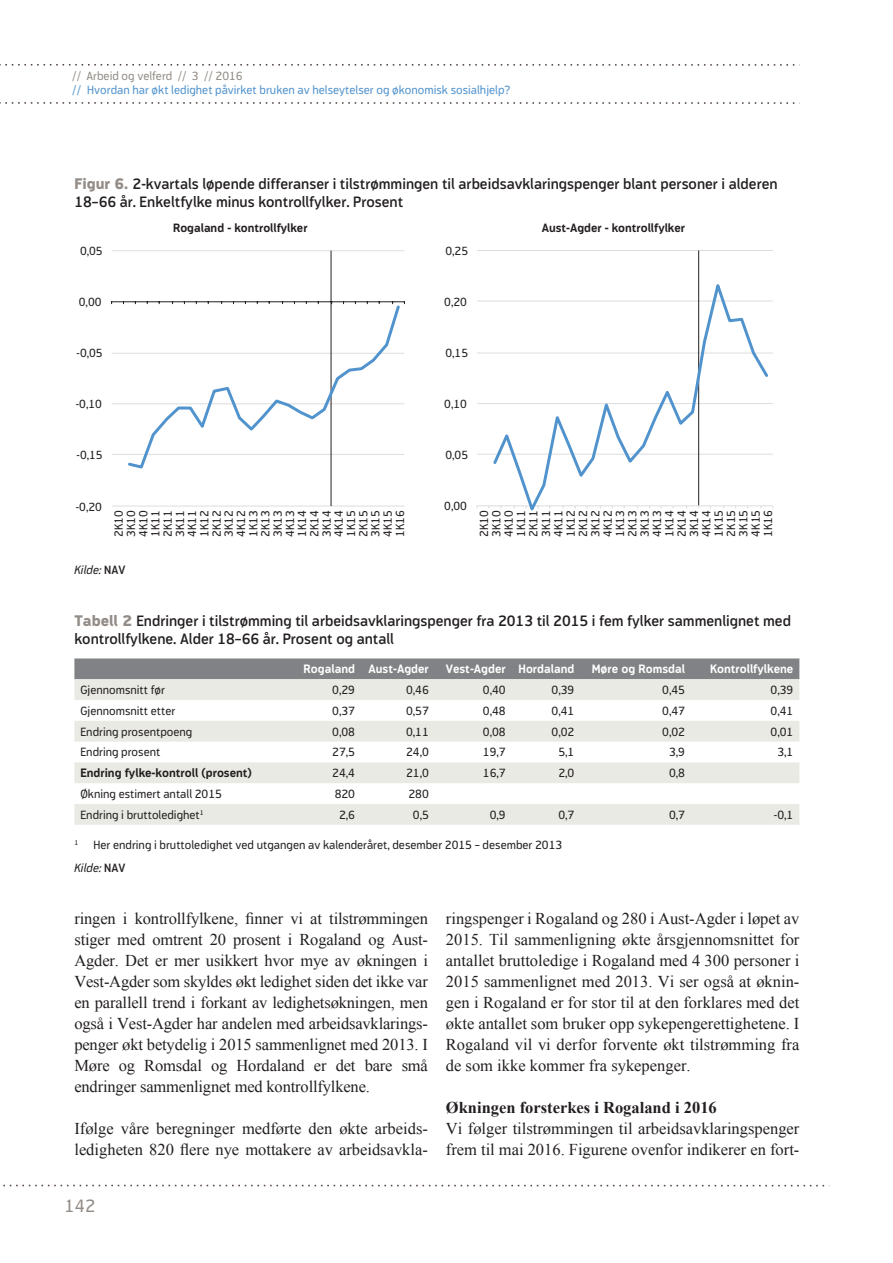
<style>
.page{position:relative;width:893px;height:1263px;background:#fff}
.page>*{position:absolute;margin:0;border:0;box-sizing:border-box;transform-origin:0 0}
.t1{font:18px "Modus";color:#948d87}
.t2{font:16.5px/21px "Times New Roman";color:#231f20;text-align:justify}
.t3{font:700 16.5px "Times New Roman";color:#231f20}
.t4{font:600 15px/18px "Modus";color:#231f20}
.t5{font:12px/23.5px "Modus";color:#231f20}
.t6{font:12px "Modus";color:#5193cd}
.t7{font:700 12px "Modus";color:#fff}
.t8{font:700 12px "Modus";color:#231f20}
.t9{font:12px "Modus";color:#948d87}
.t10{font:italic 12px "Modus";color:#231f20}
.t11{font:11.85px/12.3px "Modus";color:#231f20;text-align:justify}
.t12{font:700 11.85px "Modus";color:#231f20}
.t13{font:7.05px "Modus";color:#231f20}
.s1{font-weight:800;color:#948d87}
.s2{font-weight:600;font-style:normal}
.s3{font-style:italic}
.s4{font-weight:600}
</style>
<div class="page">
<svg style="left:0;top:64px;width:795px;height:2px"></svg>
<svg style="left:0;top:102px;width:795px;height:2px"></svg>
<svg style="left:3px;top:1185px;width:822px;height:1px"></svg>
<hr style="left:477px;top:454px;width:296px;height:1px;background:#dcdddf">
<hr style="left:477px;top:403px;width:296px;height:1px;background:#dcdddf">
<hr style="left:477px;top:353px;width:296px;height:1px;background:#dcdddf">
<hr style="left:477px;top:301px;width:296px;height:1px;background:#dcdddf">
<hr style="left:477px;top:250px;width:296px;height:1px;background:#dcdddf">
<hr style="left:698px;top:250px;width:1px;height:256px;background:#231f20">
<hr style="left:476px;top:505px;width:297px;height:1px;background:#dcdddf">
<svg style="left:491px;top:275px;width:280px;height:236px"></svg>
<hr style="left:112px;top:506px;width:292px;height:1px;background:#dcdddf">
<hr style="left:112px;top:454px;width:292px;height:1px;background:#dcdddf">
<hr style="left:112px;top:403px;width:292px;height:1px;background:#dcdddf">
<hr style="left:112px;top:353px;width:292px;height:1px;background:#dcdddf">
<hr style="left:112px;top:250px;width:292px;height:1px;background:#dcdddf">
<hr style="left:331px;top:251px;width:1px;height:255px;background:#231f20">
<hr style="left:111px;top:301px;width:293px;height:1px;background:#231f20">
<svg style="left:126px;top:303px;width:276px;height:167px"></svg>
<div style="left:74px;top:658px;width:725px;height:21px;background:#808285"></div>
<svg style="left:74px;top:679px;width:725px;height:146px;fill:#e9eae4"></svg>
<p class="t9" style="left:72px;top:69px;width:172px">// Arbeid og velferd // 3 // 2016</p>
<p class="t6" style="left:72px;top:83px;width:440px">// Hvordan har økt ledighet påvirket bruken av helseytelser og økonomisk sosialhjelp?</p>
<p class="t4" style="left:74px;top:174px;width:705px"><span class="s1">Figur 6.</span> 2-kvartals løpende differanser i tilstrømmingen til arbeidsavklaringspenger blant personer i alderen<br>18–66 år. Enkeltfylke minus kontrollfylker. Prosent</p>
<p class="t12" style="left:173px;top:222px;width:136px">Rogaland - kontrollfylker</p>
<p class="t12" style="left:542px;top:222px;width:145px">Aust-Agder - kontrollfylker</p>
<p class="t11" style="left:80px;top:245px;width:24px">0,05</p>
<p class="t11" style="left:445px;top:245px;width:24px">0,25</p>
<p class="t11" style="left:79px;top:296px;width:24px">0,00</p>
<p class="t11" style="left:444px;top:296px;width:24px">0,20</p>
<p class="t11" style="left:77px;top:347px;width:28px">-0,05</p>
<p class="t11" style="left:445px;top:347px;width:24px">0,15</p>
<p class="t11" style="left:76px;top:398px;width:28px">-0,10</p>
<p class="t11" style="left:444px;top:398px;width:24px">0,10</p>
<p class="t11" style="left:77px;top:449px;width:28px">-0,15</p>
<p class="t11" style="left:445px;top:449px;width:24px">0,05</p>
<p class="t11" style="left:76px;top:500px;width:28px">-0,20</p>
<p class="t11" style="left:113px;top:537px;width:29px;rotate:-90deg">2K10<br>3K10<br>4K10<br>1K11<br>2K11<br>3K11<br>4K11<br>1K12<br>2K12<br>3K12<br>4K12<br>1K13<br>2K13<br>3K13<br>4K13<br>1K14<br>2K14<br>3K14<br>4K14<br>1K15<br>2K15<br>3K15<br>4K15<br>1K16</p>
<p class="t11" style="left:444px;top:500px;width:24px">0,00</p>
<p class="t11" style="left:478px;top:537px;width:29px;rotate:-90deg">2K10<br>3K10<br>4K10<br>1K11<br>2K11<br>3K11<br>4K11<br>1K12<br>2K12<br>3K12<br>4K12<br>1K13<br>2K13<br>3K13<br>4K13<br>1K14<br>2K14<br>3K14<br>4K14<br>1K15<br>2K15<br>3K15<br>4K15<br>1K16</p>
<p class="t10" style="left:74px;top:563px;width:52px">Kilde: <span class="s2">NAV</span></p>
<p class="t4" style="left:74px;top:612px;width:718px"><span class="s1">Tabell 2</span> Endringer i tilstrømming til arbeidsavklaringspenger fra 2013 til 2015 i fem fylker sammenlignet med kontrollfylkene. Alder 18–66 år. Prosent og antall</p>
<p class="t7" style="left:304px;top:662px;width:127px">Rogaland Aust-Agder</p>
<p class="t7" style="left:446px;top:662px;width:130px">Vest-Agder Hordaland</p>
<p class="t7" style="left:592px;top:662px;width:95px">Møre og Romsdal</p>
<p class="t7" style="left:710px;top:662px;width:85px">Kontrollfylkene</p>
<p class="t5" style="left:80px;top:678px;width:86px">Gjennomsnitt før</p>
<p class="t5" style="left:332px;top:678px;width:24px">0,29</p>
<p class="t5" style="left:406px;top:678px;width:24px">0,46</p>
<p class="t5" style="left:483px;top:678px;width:24px">0,40</p>
<p class="t5" style="left:552px;top:678px;width:24px">0,39</p>
<p class="t5" style="left:662px;top:678px;width:24px">0,45</p>
<p class="t5" style="left:771px;top:678px;width:24px">0,39</p>
<p class="t5" style="left:80px;top:699px;width:96px">Gjennomsnitt etter</p>
<p class="t5" style="left:332px;top:699px;width:24px">0,37</p>
<p class="t5" style="left:406px;top:699px;width:24px">0,57</p>
<p class="t5" style="left:483px;top:699px;width:24px">0,48</p>
<p class="t5" style="left:552px;top:699px;width:24px">0,41</p>
<p class="t5" style="left:662px;top:699px;width:24px">0,47</p>
<p class="t5" style="left:771px;top:699px;width:24px">0,41</p>
<p class="t5" style="left:80px;top:720px;width:113px">Endring prosentpoeng</p>
<p class="t5" style="left:332px;top:720px;width:24px">0,08</p>
<p class="t5" style="left:406px;top:720px;width:24px">0,11</p>
<p class="t5" style="left:483px;top:720px;width:24px">0,08</p>
<p class="t5" style="left:552px;top:720px;width:24px">0,02</p>
<p class="t5" style="left:662px;top:720px;width:24px">0,02</p>
<p class="t5" style="left:771px;top:720px;width:24px">0,01</p>
<p class="t5" style="left:80px;top:740px;width:81px">Endring prosent</p>
<p class="t5" style="left:332px;top:740px;width:24px">27,5</p>
<p class="t5" style="left:406px;top:740px;width:24px">24,0</p>
<p class="t5" style="left:483px;top:740px;width:24px">19,7</p>
<p class="t5" style="left:558px;top:740px;width:18px">5,1</p>
<p class="t5" style="left:669px;top:740px;width:18px">3,9</p>
<p class="t5" style="left:777px;top:740px;width:18px">3,1</p>
<p class="t8" style="left:80px;top:766px;width:173px">Endring fylke-kontroll (prosent)</p>
<p class="t5" style="left:332px;top:761px;width:24px">24,4</p>
<p class="t5" style="left:406px;top:761px;width:24px">21,0</p>
<p class="t5" style="left:483px;top:761px;width:24px">16,7</p>
<p class="t5" style="left:558px;top:761px;width:18px">2,0</p>
<p class="t5" style="left:669px;top:761px;width:18px">0,8</p>
<p class="t5" style="left:80px;top:782px;width:143px">Økning estimert antall 2015</p>
<p class="t5" style="left:335px;top:782px;width:22px">820</p>
<p class="t5" style="left:408px;top:782px;width:22px">280</p>
<p class="t5" style="left:80px;top:803px;width:125px">Endring i bruttoledighet<sup>1</sup></p>
<p class="t5" style="left:339px;top:803px;width:18px">2,6</p>
<p class="t5" style="left:413px;top:803px;width:18px">0,5</p>
<p class="t5" style="left:490px;top:803px;width:18px">0,9</p>
<p class="t5" style="left:558px;top:803px;width:18px">0,7</p>
<p class="t5" style="left:669px;top:803px;width:18px">0,7</p>
<p class="t5" style="left:774px;top:803px;width:21px">-0,1</p>
<p class="t13" style="left:74px;top:838px;width:5px">1</p>
<p class="t5" style="left:74px;top:833px;width:489px;text-indent:19px">Her endring i bruttoledighet ved utgangen av kalenderåret, desember 2015 – desember 2013<br><span class="s3">Kilde:</span> <span class="s4">NAV</span></p>
<p class="t2" style="left:74px;top:908px;width:355px">ringen i kontrollfylkene, finner vi at tilstrømmingen stiger med omtrent 20 prosent i Rogaland og Aust-Agder. Det er mer usikkert hvor mye av økningen i Vest-Agder som skyldes økt ledighet siden det ikke var en parallell trend i forkant av ledighetsøkningen, men også i Vest-Agder har andelen med arbeidsavklarings&shy;penger økt betydelig i 2015 sammenlignet med 2013. I Møre og Romsdal og Hordaland er det bare små endringer sammenlignet med kontrollfylkene.</p>
<p class="t2" style="left:74px;top:1118px;width:355px">Ifølge våre beregninger medførte den økte arbeids&shy;ledigheten 820 flere nye mottakere av arbeidsavkla-</p>
<p class="t1" style="left:65px;top:1195px;width:32px">142</p>
<p class="t2" style="left:446px;top:908px;width:355px">ringspenger i Rogaland og 280 i Aust-Agder i løpet av 2015. Til sammenligning økte årsgjennomsnittet for antallet bruttoledige i Rogaland med 4 300 personer i 2015 sammenlignet med 2013. Vi ser også at øknin&shy;gen i Rogaland er for stor til at den forklares med det økte antallet som bruker opp sykepengerettighetene. I Rogaland vil vi derfor forvente økt tilstrømming fra de som ikke kommer fra sykepenger.</p>
<p class="t3" style="left:446px;top:1096px;width:272px">Økningen forsterkes i Rogaland i 2016</p>
<p class="t2" style="left:446px;top:1118px;width:355px">Vi følger tilstrømmingen til arbeidsavklaringspenger frem til mai 2016. Figurene ovenfor indikerer en fort-</p>
</div>
